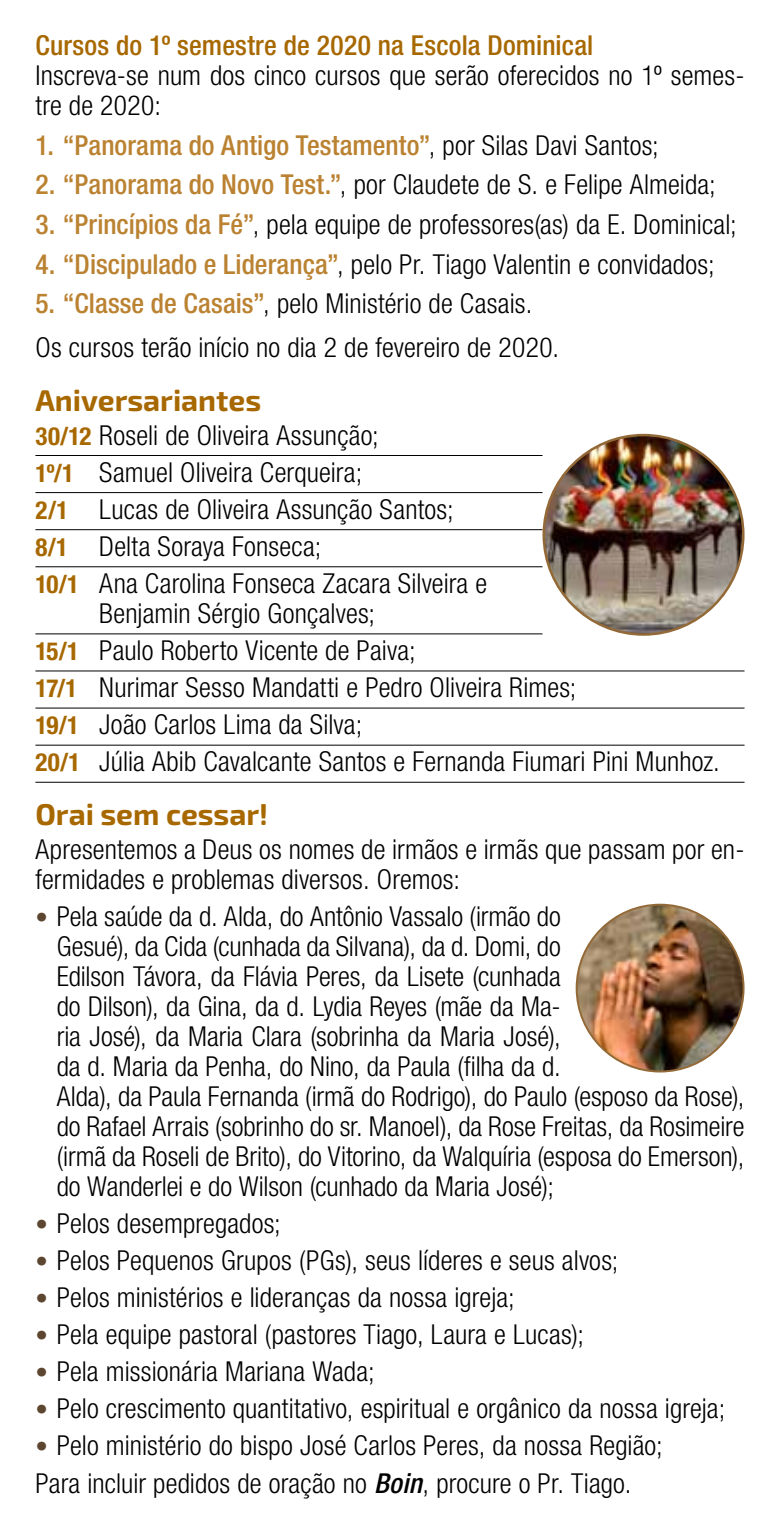
<style>
.page{position:relative;width:780px;height:1531px;background:#fff}
.page>*{position:absolute;margin:0;border:0;box-sizing:border-box;transform-origin:0 0}
.t1{font:700 30px "Exo 2";color:#a76800}
.t2{font:300 condensed 27.5px/30px "Helvetica Neue LT Std";letter-spacing:.005em;color:#000}
.t3{font:500 condensed 27.5px "Helvetica Neue LT Std";color:#ba8231}
.t4{font:500 condensed 27.5px "Helvetica Neue LT Std";letter-spacing:.005em;color:#a76800}
.s1{font-weight:300;color:#000}
.s2{font-weight:500;color:#ba8231}
.s3{font-weight:700;font-size:25px;color:#a76800}
.s4{font-weight:700;font-size:25px;color:#5c4630}
.s5{font-weight:500;font-style:italic}
</style>
<div class="page">
<hr style="left:35px;top:455px;width:507px;height:1px;background:#000">
<hr style="left:35px;top:492px;width:507px;height:1px;background:#000">
<hr style="left:35px;top:529px;width:507px;height:1px;background:#000">
<hr style="left:35px;top:566px;width:507px;height:1px;background:#000">
<hr style="left:35px;top:633px;width:507px;height:1px;background:#000">
<hr style="left:35px;top:670px;width:709px;height:1px;background:#000">
<hr style="left:35px;top:708px;width:709px;height:1px;background:#000">
<hr style="left:35px;top:745px;width:709px;height:1px;background:#000">
<hr style="left:35px;top:782px;width:709px;height:1px;background:#000">
<img style="left:576px;top:905px;width:167px;height:166px;border-radius:83px">
<img style="left:543px;top:435px;width:200px;height:199px;border-radius:100px">
<p class="t4" style="left:35px;top:29px;width:559px">Cursos do 1º semestre de 2020 na Escola Dominical</p>
<p class="t2" style="left:35px;top:60px;width:710px">Inscreva-se num dos cinco cursos que serão oferecidos no 1º semes&shy;tre de 2020:</p>
<p class="t3" style="left:35px;top:129px;width:625px">1. “Panorama do Antigo Testamento”<span class="s1">, por Silas Davi Santos;</span></p>
<p class="t2" style="left:35px;top:169px;width:681px"><span class="s2">2. “Panorama do Novo Test.”</span>, por Claudete de S. e Felipe Almeida;</p>
<p class="t2" style="left:35px;top:209px;width:702px"><span class="s2">3. “Princípios da Fé”</span>, pela equipe de professores(as) da E. Dominical;</p>
<p class="t2" style="left:35px;top:249px;width:680px"><span class="s2">4. “Discipulado e Liderança”</span>, pelo Pr. Tiago Valentin e convidados;</p>
<p class="t2" style="left:35px;top:281px;width:525px;line-height:44.2px"><span class="s2">5. “Classe de Casais”</span>, pelo Ministério de Casais.<br>Os cursos terão início no dia 2 de fevereiro de 2020.</p>
<p class="t1" style="left:35px;top:382px;width:227px">Aniversariantes</p>
<p class="t2" style="left:35px;top:416px;width:453px;line-height:37px"><span class="s3">30/12</span> Roseli de Oliveira Assunção;<br><span class="s3">1º/1</span> Samuel Oliveira Cerqueira;<br><span class="s3">2/1</span> Lucas de Oliveira Assunção Santos; <span class="s3">8/1</span> Delta Soraya Fonseca;<br><span class="s3">10/1</span> Ana Carolina Fonseca Zacara Silveira e</p>
<p class="t2" style="left:35px;top:594px;width:686px;line-height:37px;text-indent:64px">Benjamin Sérgio Gonçalves;<br><span class="s3">15/1</span> Paulo Roberto Vicente de Paiva;<br><span class="s3">17/1</span> Nurimar Sesso Mandatti e Pedro Oliveira Rimes;<br><span class="s3">19/1</span> João Carlos Lima da Silva;<br><span class="s3">20/1</span> Júlia Abib Cavalcante Santos e Fernanda Fiumari Pini Munhoz.</p>
<p class="t1" style="left:35px;top:796px;width:234px">Orai sem cessar!</p>
<p class="t2" style="left:35px;top:834px;width:710px">Apresentemos a Deus os nomes de irmãos e irmãs que passam por en&shy;fermidades e problemas diversos. Oremos:</p>
<p class="t2" style="left:57px;top:901px;width:689px;text-indent:-21px"><span class="s4">•</span> Pela saúde da d. Alda, do Antônio Vassalo (irmão do<br>Gesué), da Cida (cunhada da Silvana), da d. Domi, do<br>Edilson Távora, da Flávia Peres, da Lisete (cunhada<br>do Dilson), da Gina, da d. Lydia Reyes (mãe da Ma-<br>ria José), da Maria Clara (sobrinha da Maria José),<br>da d. Maria da Penha, do Nino, da Paula (filha da d.<br>Alda), da Paula Fernanda (irmã do Rodrigo), do Paulo (esposo da Rose), do Rafael Arrais (sobrinho do sr. Manoel), da Rose Freitas, da Rosimeire (irmã da Roseli de Brito), do Vitorino, da Walquíria (esposa do Emerson), do Wanderlei e do Wilson (cunhado da Maria José);</p>
<p class="t2" style="left:35px;top:1208px;width:247px"><span class="s4">•</span> Pelos desempregados;</p>
<p class="t2" style="left:35px;top:1245px;width:584px"><span class="s4">•</span> Pelos Pequenos Grupos (PGs), seus líderes e seus alvos;</p>
<p class="t2" style="left:35px;top:1282px;width:481px"><span class="s4">•</span> Pelos ministérios e lideranças da nossa igreja;</p>
<p class="t2" style="left:35px;top:1319px;width:550px"><span class="s4">•</span> Pela equipe pastoral (pastores Tiago, Laura e Lucas);</p>
<p class="t2" style="left:35px;top:1356px;width:341px"><span class="s4">•</span> Pela missionária Mariana Wada;</p>
<p class="t2" style="left:35px;top:1393px;width:691px"><span class="s4">•</span> Pelo crescimento quantitativo, espiritual e orgânico da nossa igreja;</p>
<p class="t2" style="left:35px;top:1427px;width:628px;line-height:37px"><span class="s4">•</span> Pelo ministério do bispo José Carlos Peres, da nossa Região;<br>Para incluir pedidos de oração no <span class="s5">Boin</span>, procure o Pr. Tiago.</p>
</div>
